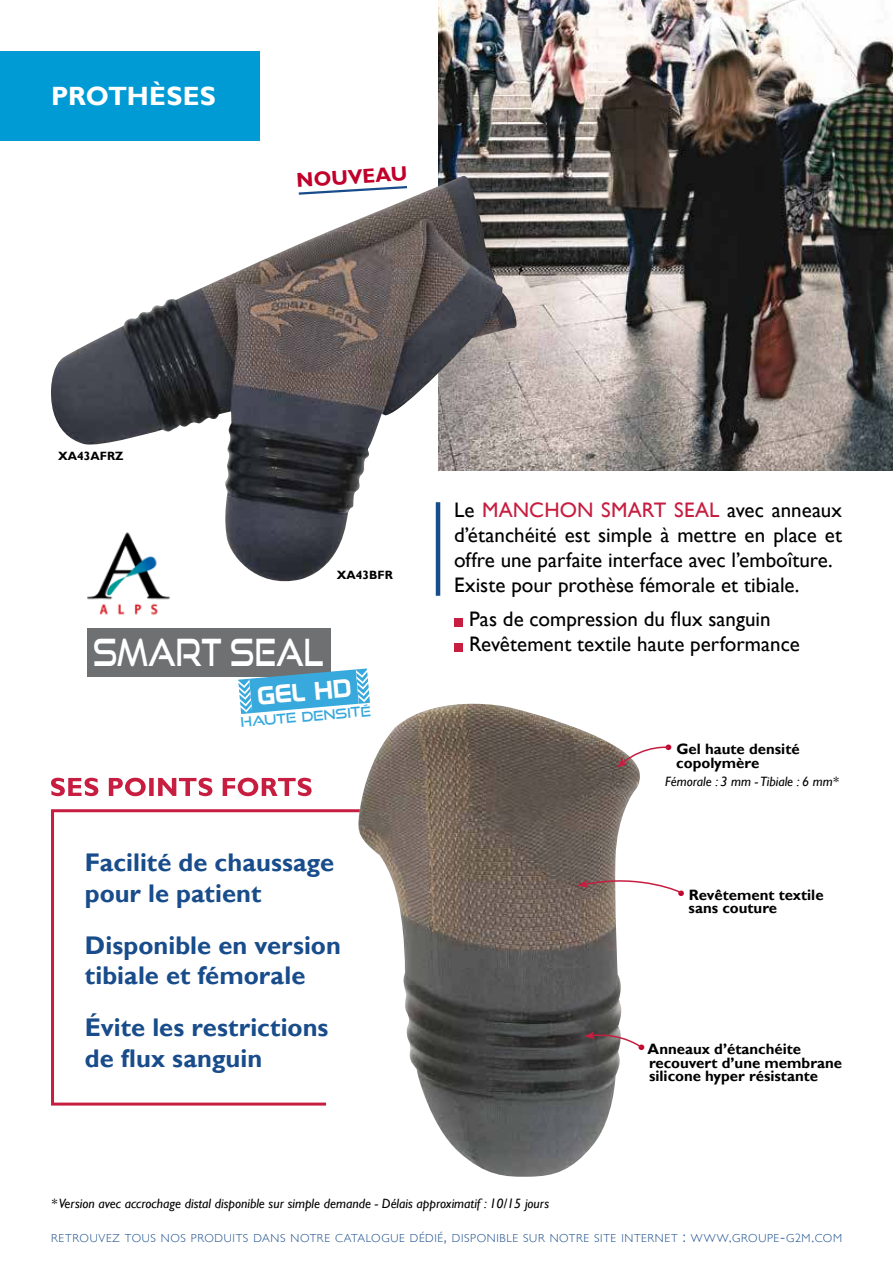
<style>
.page{position:relative;width:893px;height:1263px;background:#fff}
.page>*{position:absolute;margin:0;border:0;box-sizing:border-box;transform-origin:0 0}
.t1{font:37.5px "Good Times Rg";color:#fff;scale:.75 1}
.t2{font:700 26.4px "Gill Sans";color:#fff}
.t3{font:700 25.95px "Space BT";color:#fff}
.t4{font:700 25.5px/30.6px "Gill Sans";color:#184c8b}
.t5{font:21px/25.2px "Gill Sans";color:#000}
.t6{font:700 20.25px "Gill Sans";color:#c0002b}
.t7{font:700 15px/13.5px "Gill Sans";color:#000}
.t8{font:italic 13.5px "Gill Sans";color:#000}
.t9{font:13.5px "Good Times Rg";color:#38a9dc}
.t10{font:700 12px "Gill Sans";color:#000}
.t11{font:300 11.55px "Gill Sans";letter-spacing:.055em;color:#184c8b}
.s1{color:#c61d40}
.s2{font-size:19.5px;color:#c0002b}
.s3{font-size:16.5px}
.s4{font-size:12px}
</style>
<div class="page">
<svg style="left:51px;top:778px;width:261px;height:18px"></svg>
<svg style="left:51px;top:809px;width:306px;height:297px"></svg>
<img style="left:438px;top:0;width:455px;height:471px">
<img style="left:357px;top:704px;width:283px;height:473px">
<img style="left:51px;top:176px;width:466px;height:412px">
<div style="left:454px;top:618px;width:8px;height:8px;background:#c61d40"></div>
<div style="left:454px;top:643px;width:8px;height:8px;background:#c61d40"></div>
<hr style="left:436px;top:502px;width:4px;height:94px;background:#184c8b">
<div style="left:0;top:51px;width:259px;height:89px;background:#009ad4"></div>
<div style="left:87px;top:628px;width:244px;height:48px;background:#6f7072"></div>
<svg style="left:238px;top:668px;width:132px;height:46px"></svg>
<svg style="left:296px;top:185px;width:113px;height:11px"></svg>
<div style="left:82px;top:526px;width:92px;height:93px;background:#fff"></div>
<img style="left:87px;top:532px;width:83px;height:83px">
<svg style="left:577px;top:873px;width:105px;height:21px"></svg>
<svg style="left:584px;top:1031px;width:59px;height:18px"></svg>
<svg style="left:617px;top:745px;width:53px;height:23px"></svg>
<p class="t2" style="left:51px;top:85px;width:166px">PROTHÈSES</p>
<p class="t6" style="left:296px;top:172px;width:112px;rotate:-4deg">NOUVEAU</p>
<p class="t10" style="left:58px;top:451px;width:67px">XA43AFRZ</p>
<p class="t10" style="left:337px;top:570px;width:58px">XA43BFR</p>
<h1 class="t1" style="left:93px;top:631px;width:309px">SMART SEAL</h1>
<p class="t9" style="left:240px;top:715px;width:132px;rotate:-5deg">HAUTE DENSITÉ</p>
<p class="t3" style="left:256px;top:687px;width:96px;rotate:-5deg">GEL HD</p>
<p class="t4" style="left:85px;top:849px;width:251px">Facilité de chaussage pour le patient</p>
<p class="t4" style="left:85px;top:931px;width:258px">Disponible en version tibiale et fémorale</p>
<p class="t4" style="left:85px;top:1014px;width:245px">Évite les restrictions de flux sanguin</p>
<p class="t5" style="left:454px;top:499px;width:389px">Le <span class="s1">MANCHON SMART SEAL</span> avec anneaux d’étanchéité est simple à mettre en place et offre une parfaite interface avec l’emboîture.<br>Existe pour prothèse fémorale et tibiale.</p>
<p class="t5" style="left:469px;top:607px;width:332px">Pas de compression du flux sanguin<br>Revêtement textile haute performance</p>
<p class="t7" style="left:676px;top:744px;width:125px;text-indent:-11px"><span class="s2">•</span> Gel haute densité copolymère</p>
<p class="t8" style="left:665px;top:773px;width:175px">Fémorale : 3 mm - Tibiale : 6 mm*</p>
<p class="t7" style="left:689px;top:889px;width:136px;text-indent:-11px"><span class="s2">•</span> Revêtement textile sans couture</p>
<p class="t7" style="left:649px;top:1044px;width:194px;text-indent:-11px"><span class="s2">•</span> Anneaux d’étanchéite recouvert d’une membrane silicone hyper résistante</p>
<p class="t8" style="left:51px;top:1196px;width:500px">* Version avec accrochage distal disponible sur simple demande - Délais approximatif : 10/15 jours</p>
<p class="t11" style="left:51px;top:1233px;width:792px">RETROUVEZ TOUS NOS PRODUITS DANS NOTRE CATALOGUE DÉDIÉ<span class="s3">,</span> DISPONIBLE SUR NOTRE SITE INTERNET <span class="s3">:</span> WWW<span class="s3">.</span>GROUPE<span class="s3">-</span>G<span class="s4">2</span>M<span class="s3">.</span>COM</p>
</div>
